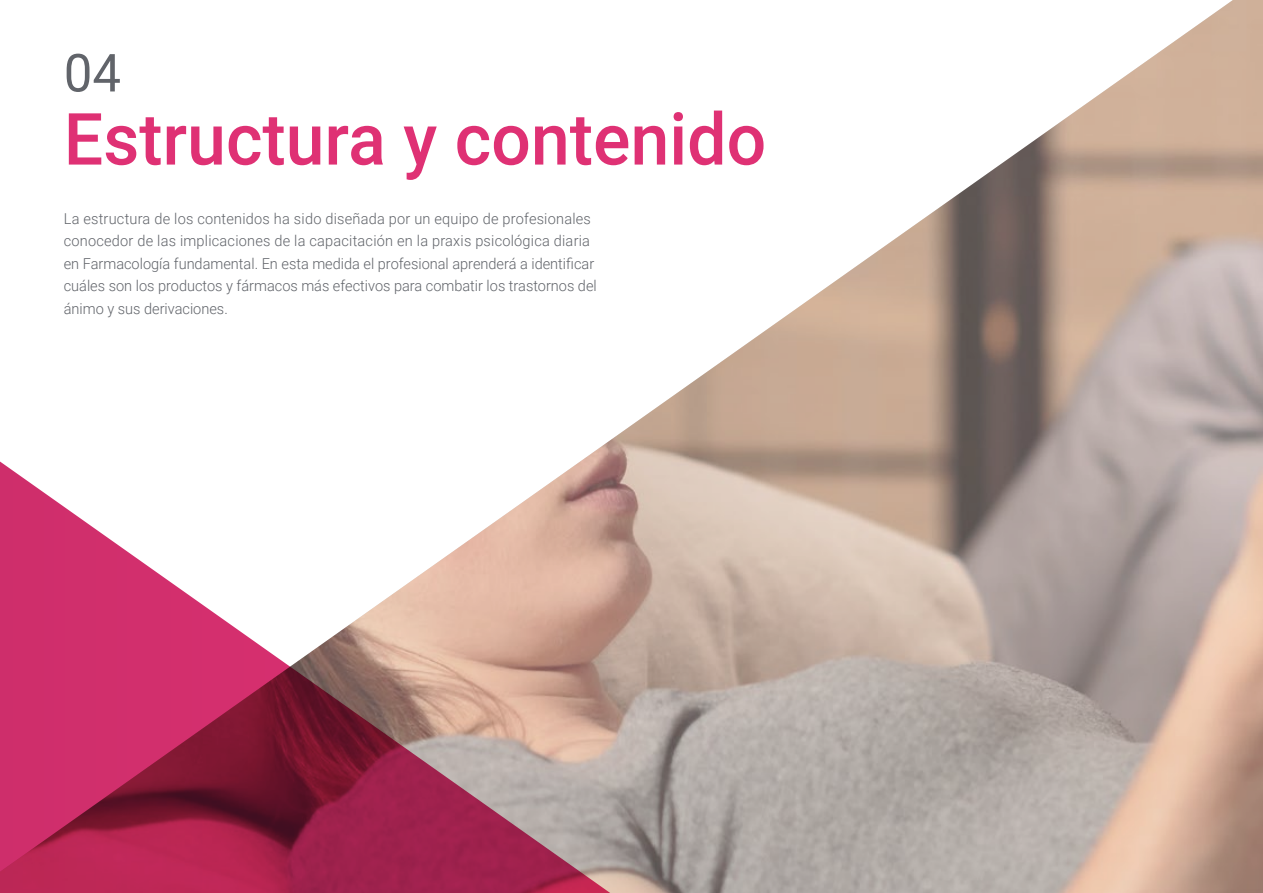
<style>
.page{position:relative;width:1263px;height:893px;background:#fff}
.page>*{position:absolute;margin:0;border:0;box-sizing:border-box;transform-origin:0 0}
.t1{font:500 72px "Roboto";color:#df3174}
.t2{font:52.5px "Roboto";color:#61646a}
.t3{font:300 15px/22.5px "Roboto";color:#61646a}
</style>
<div class="page">
<img style="left:602px;top:0;width:661px;height:893px">
<svg style="left:0;top:446px;width:640px;height:447px"></svg>
<h2 class="t2" style="left:64px;top:36px;width:59px">04</h2>
<h1 class="t1" style="left:64px;top:89px;width:704px">Estructura y contenido</h1>
<p class="t3" style="left:64px;top:207px;width:535px">La estructura de los contenidos ha sido diseñada por un equipo de profesionales conocedor de las implicaciones de la capacitación en la praxis psicológica diaria en Farmacología fundamental. En esta medida el profesional aprenderá a identificar cuáles son los productos y fármacos más efectivos para combatir los trastornos del ánimo y sus derivaciones.</p>
</div>
